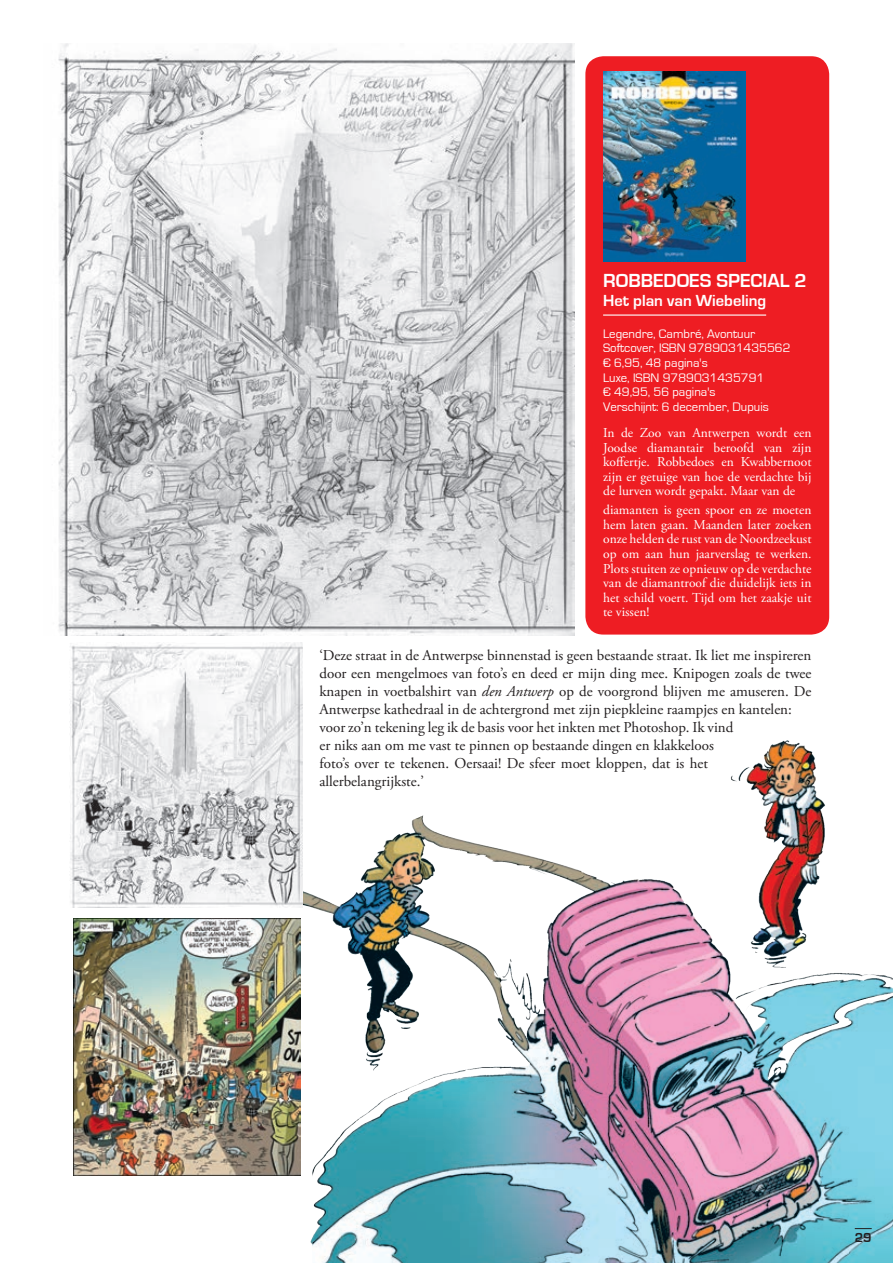
<style>
.page{position:relative;width:893px;height:1263px;background:#fff}
.page>*{position:absolute;margin:0;border:0;box-sizing:border-box;transform-origin:0 0}
.t1{font:700 19.5px "Eurostile";color:#fff}
.t2{font:700 16.5px "Eurostile";color:#fff}
.t3{font:15px/18px "Adobe Garamond Pro";color:#231f20}
.t4{font:13.5px/14.5px "Adobe Garamond Pro";color:#fff;text-align:justify}
.t5{font:700 13.5px "Eurostile";color:#231f20}
.t6{font:12.75px/14.7px "Eurostile";color:#fff}
.s1{font-style:italic}
</style>
<div class="page">
<img style="left:58px;top:44px;width:517px;height:591px">
<img style="left:289px;top:688px;width:604px;height:575px">
<div style="left:585px;top:56px;width:244px;height:579px;background:#ee1d23;border-radius:18px"></div>
<hr style="left:603px;top:314px;width:163px;height:2px;background:#fff">
<img style="left:603px;top:72px;width:143px;height:189px">
<img style="left:70px;top:643px;width:232px;height:264px">
<img style="left:74px;top:919px;width:227px;height:256px">
<svg style="left:855px;top:1228px;width:17px;height:1px"></svg>
<h1 class="t1" style="left:603px;top:270px;width:205px">ROBBEDOES SPECIAL 2</h1>
<p class="t2" style="left:603px;top:292px;width:165px">Het plan van Wiebeling</p>
<p class="t6" style="left:603px;top:326px;width:189px">Legendre, Cambré, Avontuur<br>Softcover, ISBN 9789031435562 € 6,95, 48 pagina's<br>Luxe, ISBN 9789031435791<br>€ 49,95, 56 pagina's<br>Verschijnt: 6 december, Dupuis</p>
<p class="t4" style="left:603px;top:426px;width:210px">In de Zoo van Antwerpen wordt een Joodse diamantair beroofd van zijn koffertje. Robbedoes en Kwabbernoot zijn er getuige van hoe de verdachte bij de lurven wordt gepakt. Maar van de</p>
<p class="t4" style="left:603px;top:503px;width:210px">diamanten is geen spoor en ze moeten hem laten gaan. Maanden later zoeken onze helden de rust van de Noordzeekust op om aan hun jaarverslag te werken.<br>Plots stuiten ze opnieuw op de verdachte van de diamantroof die duidelijk iets in het schild voert. Tijd om het zaakje uit te vissen!</p>
<p class="t3" style="left:319px;top:647px;width:494px">‘Deze straat in de Antwerpse binnenstad is geen bestaande straat. Ik liet me inspireren door een mengelmoes van foto’s en deed er mijn ding mee. Knipogen zoals de twee knapen in voetbalshirt van <span class="s1">den Antwerp</span> op de voorgrond blijven me amuseren. De Antwerpse kathedraal in de achtergrond met zijn piepkleine raampjes en kantelen: voor zo’n tekening leg ik de basis voor het inkten met Photoshop. Ik vind<br>er niks aan om me vast te pinnen op bestaande dingen en klakkeloos<br>foto’s over te tekenen. Oersaai! De sfeer moet kloppen, dat is het allerbelangrijkste.’</p>
<p class="t5" style="left:855px;top:1230px;width:18px">29</p>
</div>
